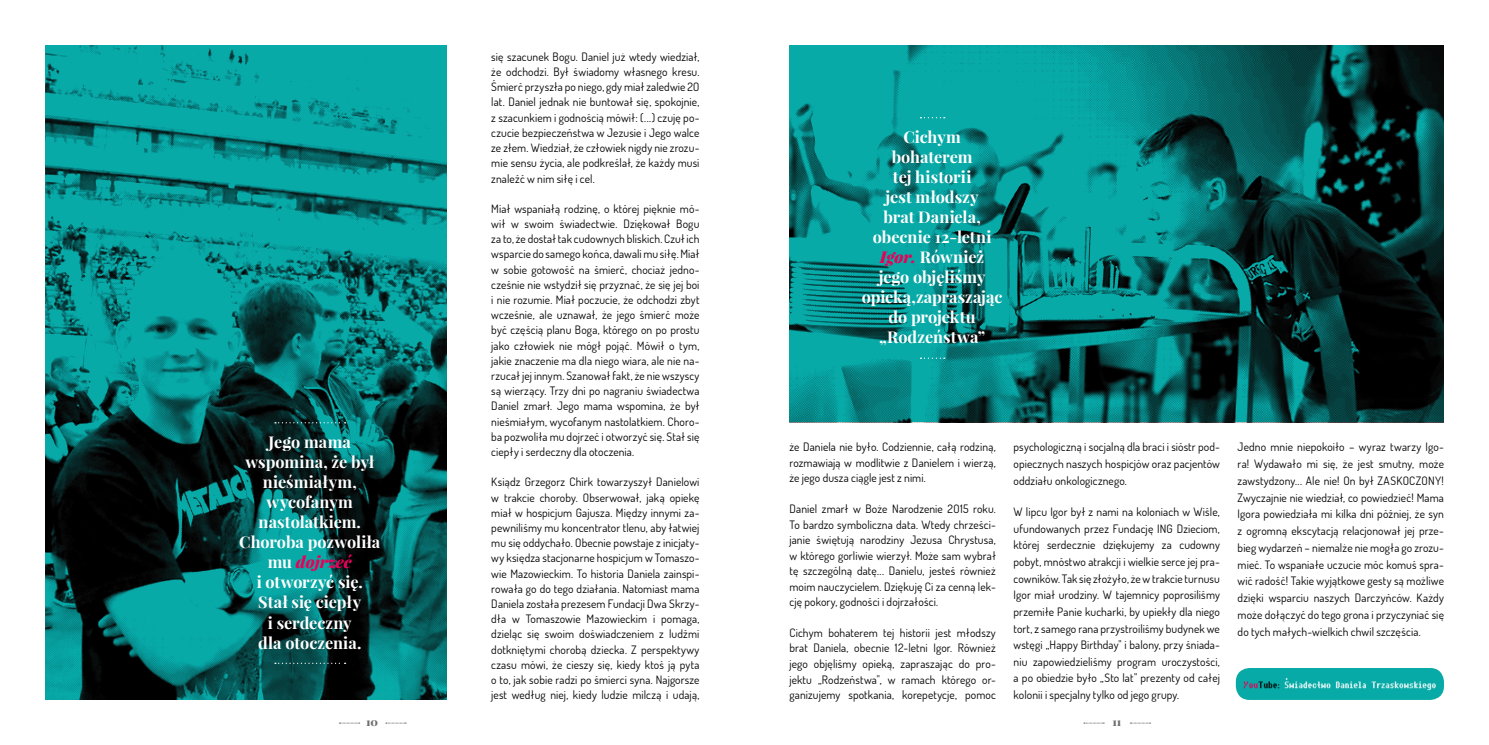
<style>
.page{position:relative;width:1489px;height:745px;background:#fff}
.page>*{position:absolute;margin:0;border:0;box-sizing:border-box;transform-origin:0 0}
.t1{font:700 16.25px/20px "Playfair Display";color:#fff;text-align:center}
.t2{font:11.5px/15.2px "Dosis Gajusz Regular";letter-spacing:.01em;color:#000;text-align:justify}
.t3{font:900 11.25px "Playfair Display";color:#706f6f}
.s1{font-weight:900;font-style:italic;color:#e6005a}
</style>
<div class="page">
<img style="left:45px;top:45px;width:401px;height:654px">
<img style="left:789px;top:46px;width:654px;height:376px">
<svg style="left:275px;top:422px;width:70px;height:1px"></svg>
<svg style="left:275px;top:662px;width:70px;height:1px"></svg>
<svg style="left:920px;top:117px;width:24px;height:1px"></svg>
<svg style="left:920px;top:357px;width:24px;height:1px"></svg>
<div style="left:1235px;top:667px;width:208px;height:32px;background:#07aaa6;border-radius:14px"></div>
<svg style="left:1243px;top:678px;width:192px;height:11px"></svg>
<svg style="left:339px;top:722px;width:21px;height:1px"></svg>
<svg style="left:386px;top:722px;width:20px;height:1px"></svg>
<svg style="left:1083px;top:722px;width:21px;height:1px"></svg>
<svg style="left:1130px;top:722px;width:20px;height:1px"></svg>
<h1 class="t1" style="left:239px;top:432px;width:143px">Jego mama wspomina, że był nieśmiałym, wycofanym nastolatkiem.<br>Choroba pozwoliła mu <span class="s1">dojrzeć<br></span>i otworzyć się.<br>Stał się ciepły<br>i serdeczny<br>dla otoczenia.</h1>
<p class="t2" style="left:491px;top:49px;width:210px">się szacunek Bogu. Daniel już wtedy wiedział, że odchodzi. Był świadomy własnego kresu.<br>Śmierć przyszła po niego, gdy miał zaledwie 20 lat. Daniel jednak nie buntował się, spokojnie, z szacunkiem i godnością mówił: (...) czuję po&shy;czucie bezpieczeństwa w Jezusie i Jego walce ze złem. Wiedział, że człowiek nigdy nie zrozu&shy;mie sensu życia, ale podkreślał, że każdy musi znaleźć w nim siłę i cel.</p>
<p class="t2" style="left:491px;top:200px;width:210px">Miał wspaniałą rodzinę, o której pięknie mó&shy;wił w swoim świadectwie. Dziękował Bogu za to, że dostał tak cudownych bliskich. Czuł ich wsparcie do samego końca, dawali mu siłę. Miał w sobie gotowość na śmierć, chociaż jedno&shy;cześnie nie wstydził się przyznać, że się jej boi i nie rozumie. Miał poczucie, że odchodzi zbyt wcześnie, ale uznawał, że jego śmierć może być częścią planu Boga, którego on po prostu jako człowiek nie mógł pojąć. Mówił o tym, jakie znaczenie ma dla niego wiara, ale nie na&shy;rzucał jej innym. Szanował fakt, że nie wszyscy są wierzący. Trzy dni po nagraniu świadectwa Daniel zmarł. Jego mama wspomina, że był nieśmiałym, wycofanym nastolatkiem. Choro&shy;ba pozwoliła mu dojrzeć i otworzyć się. Stał się ciepły i serdeczny dla otoczenia.</p>
<p class="t2" style="left:491px;top:474px;width:210px">Ksiądz Grzegorz Chirk towarzyszył Danielowi w trakcie choroby. Obserwował, jaką opiekę miał w hospicjum Gajusza. Między innymi za&shy;pewniliśmy mu koncentrator tlenu, aby łatwiej mu się oddychało. Obecnie powstaje z inicjaty&shy;wy księdza stacjonarne hospicjum w Tomaszo&shy;wie Mazowieckim. To historia Daniela zainspi&shy;rowała go do tego działania. Natomiast mama Daniela została prezesem Fundacji Dwa Skrzy&shy;dła w Tomaszowie Mazowieckim i pomaga, dzieląc się swoim doświadczeniem z ludźmi dotkniętymi chorobą dziecka. Z perspektywy czasu mówi, że cieszy się, kiedy ktoś ją pyta o to, jak sobie radzi po śmierci syna. Najgorsze jest według niej, kiedy ludzie milczą i udają,</p>
<h1 class="t1" style="left:861px;top:127px;width:142px">Cichym bohaterem<br>tej historii<br>jest młodszy<br>brat Daniela, obecnie 12-letni<br><span class="s1">Igor.</span> Również<br>jego objęliśmy opieką,zapraszając do projektu „Rodzeństwa”</h1>
<p class="t2" style="left:789px;top:438px;width:208px">że Daniela nie było. Codziennie, całą rodziną, rozmawiają w modlitwie z Danielem i wierzą, że jego dusza ciągle jest z nimi.</p>
<p class="t2" style="left:789px;top:500px;width:208px">Daniel zmarł w Boże Narodzenie 2015 roku.<br>To bardzo symboliczna data. Wtedy chrześci&shy;janie świętują narodziny Jezusa Chrystusa, w którego gorliwie wierzył. Może sam wybrał tę szczególną datę... Danielu, jesteś również moim nauczycielem. Dziękuję Ci za cenną lek&shy;cję pokory, godności i dojrzałości.</p>
<p class="t2" style="left:789px;top:624px;width:208px">Cichym bohaterem tej historii jest młodszy brat Daniela, obecnie 12-letni Igor. Również jego objęliśmy opieką, zapraszając do pro&shy;jektu „Rodzeństwa", w ramach którego or&shy;ganizujemy spotkania, korepetycje, pomoc</p>
<p class="t2" style="left:1013px;top:438px;width:208px;line-height:16.6px">psychologiczną i socjalną dla braci i sióstr pod&shy;opiecznych naszych hospicjów oraz pacjentów oddziału onkologicznego.</p>
<p class="t2" style="left:1013px;top:503px;width:208px;line-height:16.6px">W lipcu Igor był z nami na koloniach w Wiśle, ufundowanych przez Fundację ING Dzieciom, której serdecznie dziękujemy za cudowny pobyt, mnóstwo atrakcji i wielkie serce jej pra&shy;cowników. Tak się złożyło, że w trakcie turnusu Igor miał urodziny. W tajemnicy poprosiliśmy przemiłe Panie kucharki, by upiekły dla niego tort, z samego rana przystroiliśmy budynek we wstęgi „Happy Birthday" i balony, przy śniada&shy;niu zapowiedzieliśmy program uroczystości, a po obiedzie było „Sto lat" prezenty od całej kolonii i specjalny tylko od jego grupy.</p>
<p class="t3" style="left:366px;top:714px;width:14px">10</p>
<p class="t3" style="left:1112px;top:714px;width:10px">11</p>
<p class="t2" style="left:1237px;top:438px;width:208px;line-height:16.8px">Jedno mnie niepokoiło – wyraz twarzy Igo&shy;ra! Wydawało mi się, że jest smutny, może zawstydzony... Ale nie! On był ZASKOCZONY!<br>Zwyczajnie nie wiedział, co powiedzieć! Mama Igora powiedziała mi kilka dni później, że syn z ogromną ekscytacją relacjonował jej prze&shy;bieg wydarzeń – niemalże nie mogła go zrozu&shy;mieć. To wspaniałe uczucie móc komuś spra&shy;wić radość! Takie wyjątkowe gesty są możliwe dzięki wsparciu naszych Darczyńców. Każdy może dołączyć do tego grona i przyczyniać się do tych małych-wielkich chwil szczęścia.</p>
</div>
